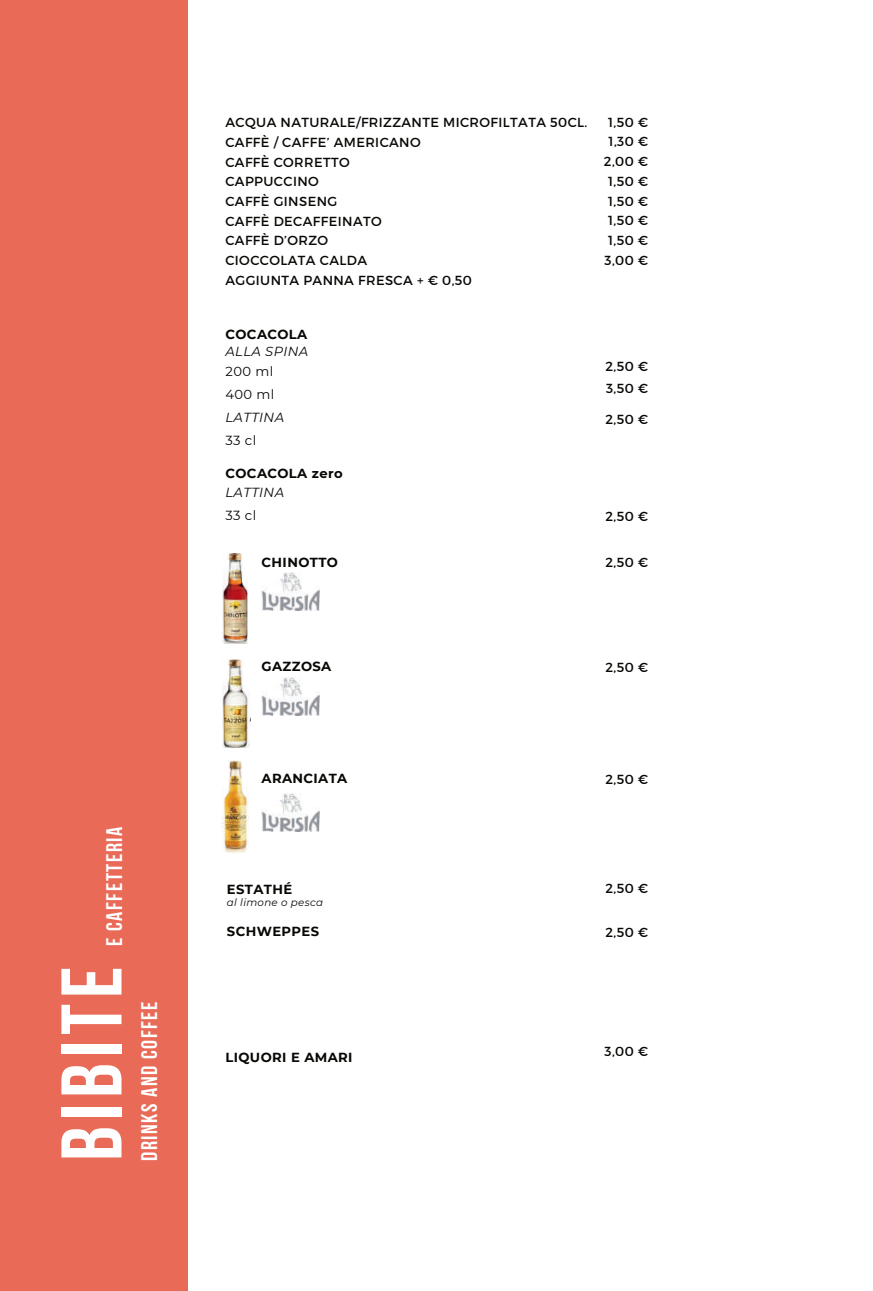
<style>
.page{position:relative;width:873px;height:1291px;background:#fff}
.page>*{position:absolute;margin:0;border:0;box-sizing:border-box;transform-origin:0 0}
.t1{font:85.75px "Bebas Neue Cyrillic";letter-spacing:.07em;color:#fff}
.t2{font:22.57px "Bebas Neue Cyrillic";letter-spacing:.07em;color:#fff}
.t3{font:13.12px/19.8px "Montserrat";letter-spacing:.03em;color:#080704}
.t4{font:700 13.12px "Montserrat";letter-spacing:.03em;color:#080704}
.t5{font:italic 13.12px "Montserrat";letter-spacing:.03em;color:#080704}
.t6{font:italic 10.33px "Montserrat";letter-spacing:.03em;color:#080704}
</style>
<div class="page">
<div style="left:0;top:0;width:188px;height:1290px;background:#e86a57"></div>
<img style="left:262px;top:572px;width:57px;height:38px">
<img style="left:262px;top:677px;width:57px;height:38px">
<img style="left:262px;top:793px;width:57px;height:38px">
<img style="left:223px;top:553px;width:25px;height:90px">
<img style="left:223px;top:659px;width:27px;height:88px">
<img style="left:222px;top:760px;width:27px;height:92px">
<h2 class="t2" style="left:102px;top:945px;width:121px;rotate:-90deg">E CAFFETTERIA</h2>
<h1 class="t1" style="left:44px;top:1160px;width:196px;rotate:-90deg">bibite</h1>
<h2 class="t2" style="left:137px;top:1160px;width:161px;rotate:-90deg">DRINKS AND COFFEE</h2>
<p class="t3" style="left:225px;top:113px;width:364px">ACQUA NATURALE/FRIZZANTE MICROFILTATA 50CL.<br>CAFFÈ / CAFFE’ AMERICANO<br>CAFFÈ CORRETTO<br>CAPPUCCINO<br>CAFFÈ GINSENG<br>CAFFÈ DECAFFEINATO<br>CAFFÈ D’ORZO<br>CIOCCOLATA CALDA<br>AGGIUNTA PANNA FRESCA + € 0,50</p>
<p class="t3" style="left:604px;top:112px;width:46px;text-align:center">1,50 €<br>1,30 €<br>2,00 €<br>1,50 €<br>1,50 €<br>1,50 €<br>1,50 €<br>3,00 €</p>
<p class="t4" style="left:225px;top:325px;width:83px">COCACOLA</p>
<p class="t5" style="left:225px;top:342px;width:84px">ALLA SPINA</p>
<p class="t3" style="left:225px;top:359px;width:50px;line-height:22.9px">200 ml<br>400 ml</p>
<p class="t5" style="left:225px;top:408px;width:60px">LATTINA</p>
<p class="t3" style="left:225px;top:429px;width:32px">33 cl</p>
<p class="t4" style="left:225px;top:463px;width:119px">COCACOLA zero</p>
<p class="t5" style="left:225px;top:483px;width:60px">LATTINA</p>
<p class="t3" style="left:225px;top:505px;width:32px">33 cl</p>
<p class="t4" style="left:262px;top:552px;width:78px">CHINOTTO</p>
<p class="t4" style="left:262px;top:657px;width:71px">GAZZOSA</p>
<p class="t4" style="left:262px;top:769px;width:87px">ARANCIATA</p>
<p class="t4" style="left:227px;top:879px;width:67px">ESTATHÉ</p>
<p class="t6" style="left:227px;top:895px;width:98px">al limone o pesca</p>
<p class="t4" style="left:227px;top:922px;width:94px">SCHWEPPES</p>
<p class="t4" style="left:225px;top:1048px;width:129px">LIQUORI E AMARI</p>
<p class="t3" style="left:605px;top:355px;width:44px;line-height:21.9px">2,50 €<br>3,50 €</p>
<p class="t3" style="left:605px;top:409px;width:44px">2,50 €</p>
<p class="t3" style="left:605px;top:506px;width:44px">2,50 €</p>
<p class="t3" style="left:605px;top:552px;width:44px">2,50 €</p>
<p class="t3" style="left:605px;top:657px;width:44px">2,50 €</p>
<p class="t3" style="left:605px;top:769px;width:44px">2,50 €</p>
<p class="t3" style="left:605px;top:878px;width:44px">2,50 €</p>
<p class="t3" style="left:605px;top:922px;width:44px">2,50 €</p>
<p class="t3" style="left:604px;top:1041px;width:45px">3,00 €</p>
</div>
